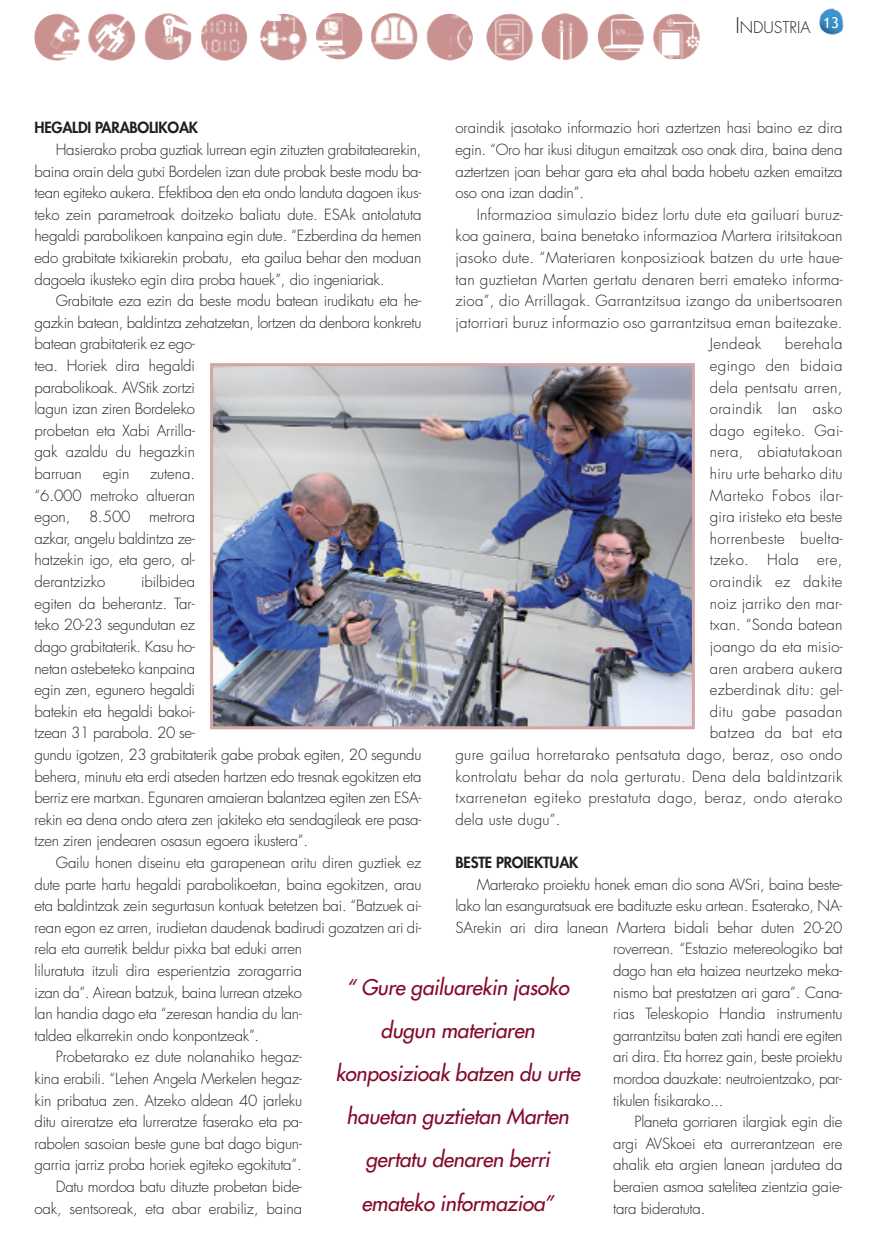
<style>
.page{position:relative;width:877px;height:1247px;background:#fff}
.page>*{position:absolute;margin:0;border:0;box-sizing:border-box;transform-origin:0 0}
.t1{font:italic 21px/43.2px "Futura";letter-spacing:-.01em;color:#840a2b;text-align:center}
.t2{font:300 15.75px "Futura";color:#231f20}
.t3{font:300 15px/21.6px "Futura";letter-spacing:-.015em;color:#231f20;text-align:justify}
.t4{font:300 15px "Futura";letter-spacing:.015em;color:#231f20}
.t5{font:300 15px "Futura";letter-spacing:.025em;color:#231f20}
.t6{font:300 15px "Futura";letter-spacing:.02em;color:#231f20}
.t7{font:300 15px "Futura";letter-spacing:.005em;color:#231f20}
.t8{font:800 15px "Futura";letter-spacing:-.015em;color:#231f20}
.t9{font:300 15px "Futura";letter-spacing:.01em;color:#231f20}
.s1{font-size:21px}
</style>
<div class="page">
<img style="left:819px;top:8px;width:24px;height:27px">
<img style="left:34px;top:13px;width:213px;height:48px">
<img style="left:260px;top:13px;width:213px;height:48px">
<img style="left:486px;top:13px;width:214px;height:48px">
<img style="left:214px;top:367px;width:477px;height:358px">
<div style="left:210px;top:363px;width:485px;height:366px;border:3px solid #d3a6a4"></div>
<p class="t2" style="left:735px;top:20px;width:105px"><span class="s1">I</span>NDUSTRIA <sup>13</sup></p>
<p class="t3" style="left:455px;top:118px;width:388px">oraindik jasotako informazio hori aztertzen hasi baino ez dira egin. “Oro har ikusi ditugun emaitzak oso onak dira, baina dena aztertzen joan behar gara eta ahal bada hobetu azken emaitza oso ona izan dadin”.</p>
<p class="t4" style="left:477px;top:207px;width:367px">Informazioa simulazio bidez lortu dute eta gailuari buruz-</p>
<p class="t7" style="left:455px;top:229px;width:388px">koa gainera, baina benetako informazioa Martera iritsitakoan</p>
<p class="t4" style="left:455px;top:251px;width:389px">jasoko dute. “Materiaren konposizioak batzen du urte haue-</p>
<p class="t4" style="left:455px;top:272px;width:389px">tan guztietan Marten gertatu denaren berri emateko informa-</p>
<p class="t4" style="left:455px;top:294px;width:388px">zioa”, dio Arrillagak. Garrantzitsua izango da unibertsoaren</p>
<p class="t4" style="left:455px;top:315px;width:388px">jatorriari buruz informazio oso garrantzitsua eman baitezake.</p>
<p class="t5" style="left:710px;top:337px;width:53px">Jendeak</p>
<p class="t5" style="left:785px;top:337px;width:59px">berehala</p>
<p class="t5" style="left:710px;top:359px;width:134px">egingo den bidaia</p>
<p class="t5" style="left:710px;top:380px;width:134px">dela pentsatu arren,</p>
<p class="t5" style="left:710px;top:402px;width:134px">oraindik lan asko</p>
<p class="t5" style="left:710px;top:423px;width:134px">dago egiteko. Gai-</p>
<p class="t5" style="left:710px;top:445px;width:134px">nera, abiatutakoan</p>
<p class="t9" style="left:710px;top:467px;width:134px">hiru urte beharko ditu</p>
<p class="t5" style="left:710px;top:488px;width:134px">Marteko Fobos ilar-</p>
<p class="t7" style="left:710px;top:510px;width:134px">gira iristeko eta beste</p>
<p class="t5" style="left:710px;top:531px;width:134px">horrenbeste buelta-</p>
<p class="t5" style="left:710px;top:553px;width:134px">tzeko. Hala ere,</p>
<p class="t5" style="left:710px;top:575px;width:134px">oraindik ez dakite</p>
<p class="t4" style="left:710px;top:596px;width:134px">noiz jarriko den mar-</p>
<p class="t4" style="left:710px;top:618px;width:134px">txan. “Sonda batean</p>
<p class="t4" style="left:710px;top:639px;width:134px">joango da eta misio-</p>
<p class="t4" style="left:710px;top:661px;width:134px">aren arabera aukera</p>
<p class="t4" style="left:710px;top:683px;width:134px">ezberdinak ditu: gel-</p>
<p class="t5" style="left:710px;top:704px;width:134px">ditu gabe pasadan</p>
<p class="t5" style="left:710px;top:726px;width:134px">batzea da bat eta</p>
<p class="t6" style="left:455px;top:747px;width:388px">gure gailua horretarako pentsatuta dago, beraz, oso ondo</p>
<p class="t6" style="left:455px;top:769px;width:388px">kontrolatu behar da nola gerturatu. Dena dela baldintzarik</p>
<p class="t5" style="left:455px;top:791px;width:388px">txarrenetan egiteko prestatuta dago, beraz, ondo aterako</p>
<p class="t4" style="left:455px;top:812px;width:107px">dela uste dugu”.</p>
<p class="t8" style="left:455px;top:855px;width:124px">BESTE PROIEKTUAK</p>
<p class="t3" style="left:477px;top:874px;width:367px">Marterako proiektu honek eman dio sona AVSri, baina beste-</p>
<p class="t3" style="left:455px;top:896px;width:388px">lako lan esanguratsuak ere badituzte esku artean. Esaterako, NA-</p>
<p class="t3" style="left:455px;top:918px;width:388px">SArekin ari dira lanean Martera bidali behar duten 20-20</p>
<p class="t3" style="left:613px;top:939px;width:231px">roverrean. “Estazio metereologiko bat</p>
<p class="t3" style="left:613px;top:961px;width:230px">dago han eta haizea neurtzeko meka-</p>
<p class="t3" style="left:613px;top:982px;width:230px">nismo bat prestatzen ari gara”. Cana-</p>
<p class="t3" style="left:613px;top:1004px;width:231px">rias Teleskopio Handia instrumentu</p>
<p class="t3" style="left:613px;top:1026px;width:231px">garrantzitsu baten zati handi ere egiten</p>
<p class="t3" style="left:613px;top:1047px;width:231px">ari dira. Eta horrez gain, beste proiektu</p>
<p class="t3" style="left:613px;top:1069px;width:230px">mordoa dauzkate: neutroientzako, par-</p>
<p class="t3" style="left:613px;top:1090px;width:112px">tikulen fisikarako...</p>
<p class="t3" style="left:634px;top:1112px;width:209px">Planeta gorriaren ilargiak egin die</p>
<p class="t3" style="left:613px;top:1134px;width:231px">argi AVSkoei eta aurrerantzean ere</p>
<p class="t3" style="left:613px;top:1155px;width:231px">ahalik eta argien lanean jardutea da</p>
<p class="t3" style="left:613px;top:1177px;width:230px">beraien asmoa satelitea zientzia gaie-</p>
<p class="t3" style="left:613px;top:1198px;width:94px">tara bideratuta.</p>
<p class="t8" style="left:35px;top:121px;width:165px">HEGALDI PARABOLIKOAK</p>
<p class="t3" style="left:35px;top:140px;width:388px;text-indent:21px">Hasierako proba guztiak lurrean egin zituzten grabitatearekin, baina orain dela gutxi Bordelen izan dute probak beste modu ba&shy;tean egiteko aukera. Efektiboa den eta ondo landuta dagoen ikus&shy;teko zein parametroak doitzeko baliatu dute. ESAk antolatuta hegaldi parabolikoen kanpaina egin dute. “Ezberdina da hemen edo grabitate txikiarekin probatu, eta gailua behar den moduan dagoela ikusteko egin dira proba hauek”, dio ingeniariak.</p>
<p class="t3" style="left:35px;top:291px;width:388px;text-align:left;text-indent:21px">Grabitate eza ezin da beste modu batean irudikatu eta he&shy;gazkin batean, baldintza zehatzetan, lortzen da denbora konkretu batean grabitaterik ez ego-<br>tea. Horiek dira hegaldi<br>parabolikoak. AVStik zortzi<br>lagun izan ziren Bordeleko<br>probetan eta Xabi Arrilla-<br>gak azaldu du hegazkin<br>barruan</p>
<p class="t3" style="left:103px;top:464px;width:28px">egin</p>
<p class="t3" style="left:35px;top:464px;width:162px;text-indent:116px">zutena. “6.000 metroko altueran egon, 8.500 metrora azkar, angelu baldintza ze&shy;hatzekin igo, eta gero, al&shy;derantzizko</p>
<p class="t3" style="left:35px;top:572px;width:388px;text-align:left;text-indent:106px">ibilbidea<br>egiten da beherantz. Tar-<br>teko 20-23 segundutan ez<br>dago grabitaterik. Kasu ho-<br>netan astebeteko kanpaina<br>egin zen, egunero hegaldi<br>batekin eta hegaldi bakoi-<br>tzean 31 parabola. 20 se-<br>gundu igotzen, 23 grabitaterik gabe probak egiten, 20 segundu behera, minutu eta erdi atseden hartzen edo tresnak egokitzen eta berriz ere martxan. Egunaren amaieran balantzea egiten zen ESA&shy;rekin ea dena ondo atera zen jakiteko eta sendagileak ere pasa&shy;tzen ziren jendearen osasun egoera ikustera”.</p>
<p class="t3" style="left:56px;top:853px;width:367px">Gailu honen diseinu eta garapenean aritu diren guztiek ez</p>
<p class="t3" style="left:35px;top:874px;width:388px">dute parte hartu hegaldi parabolikoetan, baina egokitzen, arau</p>
<p class="t3" style="left:35px;top:896px;width:388px">eta baldintzak zein segurtasun kontuak betetzen bai. “Batzuek ai-</p>
<p class="t3" style="left:35px;top:918px;width:388px">rean egon ez arren, irudietan daudenak badirudi gozatzen ari di-</p>
<p class="t3" style="left:35px;top:939px;width:269px">rela eta aurretik beldur pixka bat eduki arren</p>
<p class="t3" style="left:35px;top:961px;width:269px">liluratuta itzuli dira esperientzia zoragarria</p>
<p class="t3" style="left:35px;top:982px;width:269px">izan da”. Airean batzuk, baina lurrean atzeko</p>
<p class="t3" style="left:35px;top:1004px;width:269px">lan handia dago eta “zeresan handia du lan-</p>
<p class="t3" style="left:35px;top:1026px;width:226px">taldea elkarrekin ondo konpontzeak”.</p>
<p class="t3" style="left:56px;top:1047px;width:248px">Probetarako ez dute nolanahiko hegaz-</p>
<p class="t3" style="left:35px;top:1069px;width:269px">kina erabili. “Lehen Angela Merkelen hegaz-</p>
<p class="t3" style="left:35px;top:1090px;width:269px">kin pribatua zen. Atzeko aldean 40 jarleku</p>
<p class="t3" style="left:35px;top:1112px;width:269px">ditu aireratze eta lurreratze faserako eta pa-</p>
<p class="t3" style="left:35px;top:1134px;width:269px">rabolen sasoian beste gune bat dago bigun-</p>
<p class="t3" style="left:35px;top:1155px;width:269px">garria jarriz proba horiek egiteko egokituta”.</p>
<p class="t3" style="left:56px;top:1177px;width:248px">Datu mordoa batu dituzte probetan bide-</p>
<p class="t3" style="left:35px;top:1198px;width:269px">oak, sentsoreak, eta abar erabiliz, baina</p>
<h1 class="t1" style="left:335px;top:967px;width:246px">“ Gure gailuarekin jasoko dugun materiaren konposizioak batzen du urte hauetan guztietan Marten gertatu denaren berri emateko informazioa”</h1>
</div>
